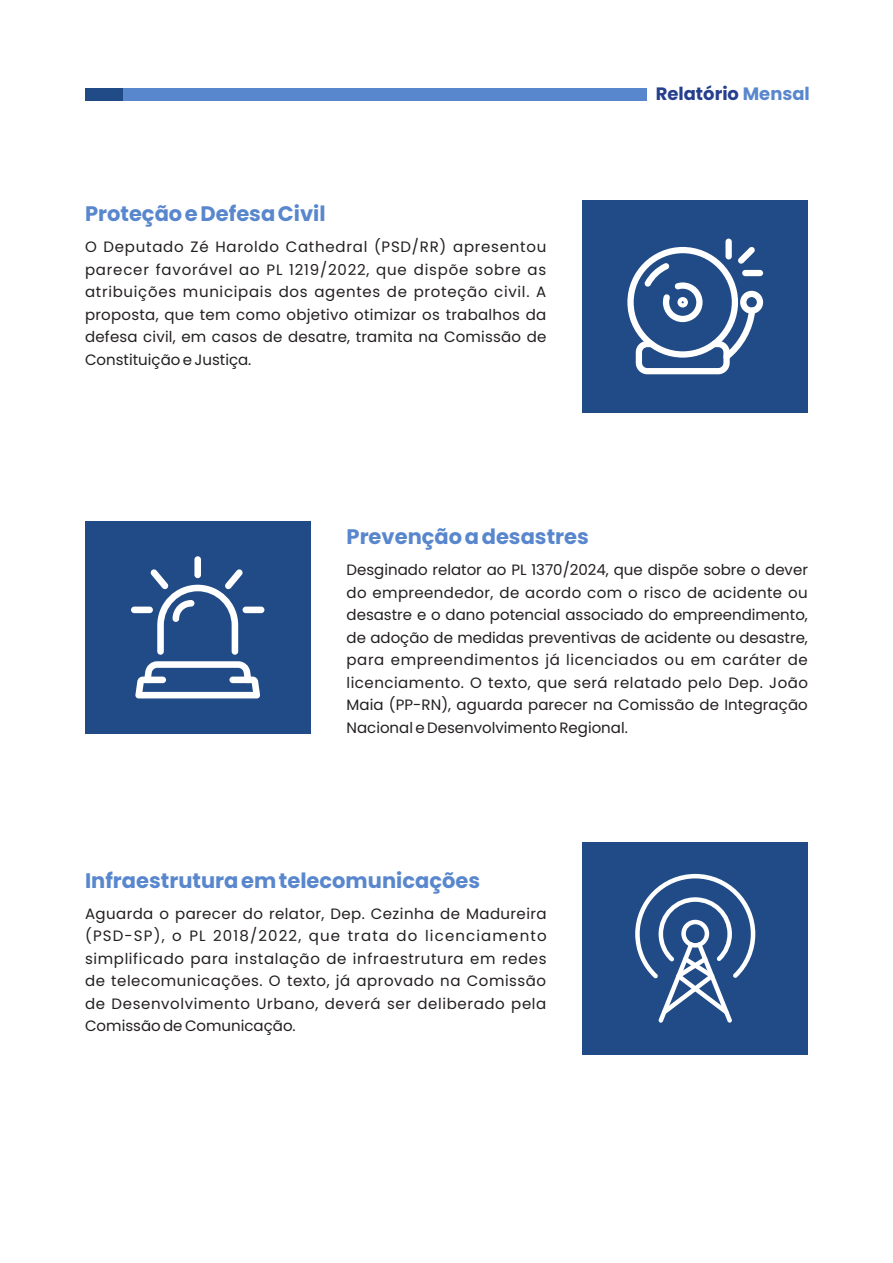
<style>
.page{position:relative;width:893px;height:1263px;background:#fff}
.page>*{position:absolute;margin:0;border:0;box-sizing:border-box;transform-origin:0 0}
.t1{font:700 21px "Poppins";color:#5987cd}
.t2{font:700 17.85px "Poppins";color:#253f8e}
.t3{font:15px/22.5px "Poppins";color:#231f20;text-align:justify}
.s1{color:#5987cd}
</style>
<div class="page">
<div style="left:583px;top:200px;width:225px;height:213px;background:#214b87"></div>
<svg style="left:627px;top:247px;width:136px;height:127px"></svg>
<div style="left:742px;top:270px;width:21px;height:6px;background:#fff;border-radius:3px"></div>
<div style="left:725px;top:239px;width:7px;height:20px;background:#fff;border-radius:3px"></div>
<div style="left:583px;top:842px;width:225px;height:212px;background:#214b87"></div>
<svg style="left:635px;top:874px;width:120px;height:149px"></svg>
<div style="left:100px;top:88px;width:546px;height:12px;background:#5987cd"></div>
<div style="left:85px;top:88px;width:37px;height:12px;background:#214b87"></div>
<div style="left:85px;top:521px;width:225px;height:213px;background:#214b87"></div>
<svg style="left:135px;top:661px;width:125px;height:37px"></svg>
<div style="left:229px;top:677px;width:22px;height:6px;background:#fff;border-radius:3px"></div>
<div style="left:144px;top:677px;width:22px;height:6px;background:#fff;border-radius:3px"></div>
<svg style="left:150px;top:569px;width:93px;height:86px"></svg>
<div style="left:194px;top:556px;width:7px;height:22px;background:#fff;border-radius:3px"></div>
<div style="left:131px;top:607px;width:22px;height:6px;background:#fff;border-radius:3px"></div>
<div style="left:243px;top:607px;width:21px;height:6px;background:#fff;border-radius:3px"></div>
<p class="t1" style="left:85px;top:202px;width:242px">Proteção e Defesa Civil</p>
<p class="t3" style="left:85px;top:236px;width:463px">O Deputado Zé Haroldo Cathedral (PSD/RR) apresentou parecer favorável ao PL 1219/2022, que dispõe sobre as atribuições municipais dos agentes de proteção civil. A proposta, que tem como objetivo otimizar os trabalhos da defesa civil, em casos de desatre, tramita na Comissão de Constituição e Justiça.</p>
<p class="t2" style="left:656px;top:83px;width:156px">Relatório <span class="s1">Mensal</span></p>
<p class="t1" style="left:347px;top:525px;width:244px">Prevenção a desastres</p>
<p class="t3" style="left:347px;top:559px;width:463px">Desginado relator ao PL 1370/2024, que dispõe sobre o dever do empreendedor, de acordo com o risco de acidente ou desastre e o dano potencial associado do empreendimento, de adoção de medidas preventivas de acidente ou desastre, para empreendimentos já licenciados ou em caráter de licenciamento. O texto, que será relatado pelo Dep. João Maia (PP-RN), aguarda parecer na Comissão de Integração Nacional e Desenvolvimento Regional.</p>
<p class="t1" style="left:85px;top:868px;width:397px">Infraestrutura em telecomunicações</p>
<p class="t3" style="left:85px;top:902px;width:463px">Aguarda o parecer do relator, Dep. Cezinha de Madureira (PSD-SP), o PL 2018/2022, que trata do licenciamento simplificado para instalação de infraestrutura em redes de telecomunicações. O texto, já aprovado na Comissão de Desenvolvimento Urbano, deverá ser deliberado pela Comissão de Comunicação.</p>
</div>
